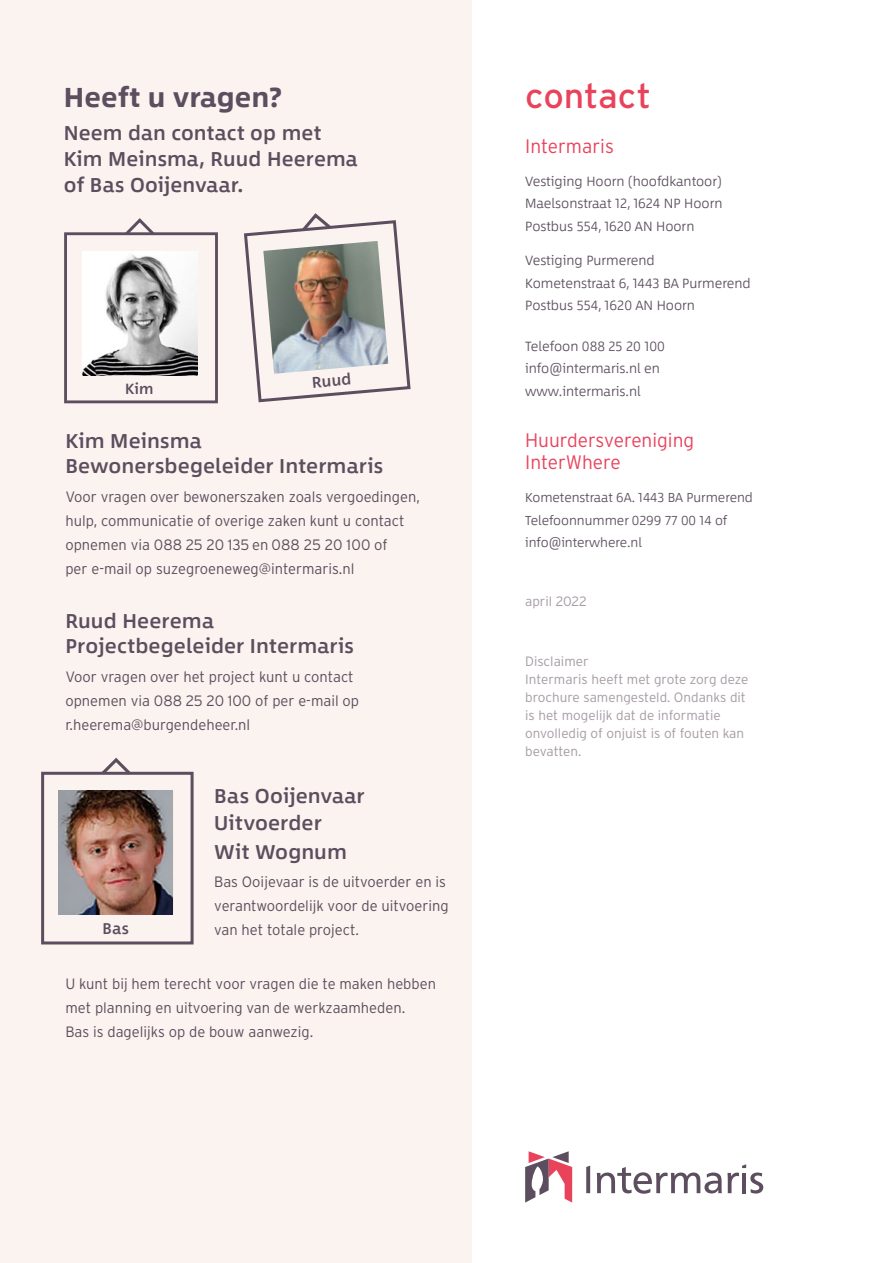
<style>
.page{position:relative;width:893px;height:1263px;background:#fff}
.page>*{position:absolute;margin:0;border:0;box-sizing:border-box;transform-origin:0 0}
.INT_Kop_contact_acht{font:34.5px "Interstate";letter-spacing:-.005em;color:#e9435c;scale:1.04 1}
.KOP_NIEUWSBRIEF_SOCI{font:700 27.75px "Between 1";letter-spacing:.01em;color:#5c4e5e}
.TUSSENKOP_KLEIN_12_5{font:500 20.25px "Between 1";letter-spacing:.005em;color:#5c4e5e}
.INLEIDING_NIEUWSBRIE{font:500 20.25px/26.2px "Between 1";letter-spacing:.005em;color:#5c4e5e}
.INT_TUSSENKOP_ZWART{font:300 19.5px "Interstate";color:#e9435c}
.PLAT_WHEERMOLEN{font:500 15.75px "Between 2";color:#5c4e5e}
.PLAT_NIEUWSBRIEF_SOC{font:300 15px/24px "Interstate";color:#5c4e5e}
.PLAT_WHEERMOLEN-2{font:500 15px "Between 2";color:#5c4e5e}
.INT_Body{font:300 13.5px "Between 1";color:#5c4e5e}
.INT_Tussenkop_ROOD_1{font:300 13.5px/18px "Interstate";color:#a59ba4}
.INT_Body-2{font:300 13.2px "Between 1";color:#5c4e5e}
.INT_TUSSENKOP_ZWART-2{font:300 13.2px "Between 1";color:#5c4e5e}
</style>
<div class="page">
<div style="left:0;top:0;width:471px;height:1263px;background:#faf3ef"></div>
<svg style="left:586px;top:1165px;width:4px;height:28px"></svg>
<svg style="left:597px;top:1164px;width:166px;height:30px"></svg>
<svg style="left:525px;top:1151px;width:47px;height:51px"></svg>
<svg style="left:244px;top:213px;width:167px;height:190px"></svg>
<div style="left:64px;top:232px;width:154px;height:171px;border:3px solid #5c4e5e"></div>
<svg style="left:122px;top:218px;width:36px;height:18px"></svg>
<img style="left:82px;top:251px;width:116px;height:125px">
<div style="left:41px;top:772px;width:153px;height:172px;background:#faf3ef;border:3px solid #5c4e5e"></div>
<img style="left:59px;top:791px;width:114px;height:123px">
<svg style="left:98px;top:757px;width:36px;height:19px"></svg>
<p class="KOP_NIEUWSBRIEF_SOCI" style="left:64px;top:81px;width:220px">Heeft u vragen?</p>
<p class="INLEIDING_NIEUWSBRIE" style="left:64px;top:119px;width:295px">Neem dan contact op met<br>Kim Meinsma, Ruud Heerema</p>
<p class="INLEIDING_NIEUWSBRIE" style="left:64px;top:172px;width:181px">of Bas Ooijenvaar.</p>
<p class="PLAT_WHEERMOLEN-2" style="left:125px;top:379px;width:30px">Kim</p>
<p class="PLAT_WHEERMOLEN" style="left:311px;top:372px;width:41px;rotate:-5deg">Ruud</p>
<p class="TUSSENKOP_KLEIN_12_5" style="left:65px;top:428px;width:138px">Kim Meinsma</p>
<p class="TUSSENKOP_KLEIN_12_5" style="left:65px;top:454px;width:319px">Bewonersbegeleider Intermaris</p>
<p class="PLAT_NIEUWSBRIEF_SOC" style="left:65px;top:484px;width:356px">Voor vragen over bewonerszaken zoals vergoedingen,</p>
<p class="PLAT_NIEUWSBRIEF_SOC" style="left:65px;top:508px;width:341px">hulp, communicatie of overige zaken kunt u contact</p>
<p class="PLAT_NIEUWSBRIEF_SOC" style="left:65px;top:532px;width:324px">opnemen via 088 25 20 135 en 088 25 20 100 of</p>
<p class="PLAT_NIEUWSBRIEF_SOC" style="left:65px;top:556px;width:291px">per e-mail op suzegroeneweg@intermaris.nl</p>
<p class="TUSSENKOP_KLEIN_12_5" style="left:65px;top:608px;width:150px">Ruud Heerema</p>
<p class="TUSSENKOP_KLEIN_12_5" style="left:65px;top:634px;width:290px">Projectbegeleider Intermaris</p>
<p class="PLAT_NIEUWSBRIEF_SOC" style="left:65px;top:664px;width:290px">Voor vragen over het project kunt u contact</p>
<p class="PLAT_NIEUWSBRIEF_SOC" style="left:65px;top:688px;width:295px">opnemen via 088 25 20 100 of per e-mail op</p>
<p class="PLAT_NIEUWSBRIEF_SOC" style="left:65px;top:712px;width:186px">r.heerema@burgendeheer.nl</p>
<p class="PLAT_WHEERMOLEN" style="left:102px;top:918px;width:28px">Bas</p>
<p class="TUSSENKOP_KLEIN_12_5" style="left:214px;top:784px;width:152px">Bas Ooijenvaar</p>
<p class="TUSSENKOP_KLEIN_12_5" style="left:214px;top:811px;width:109px">Uitvoerder</p>
<p class="TUSSENKOP_KLEIN_12_5" style="left:214px;top:839px;width:134px">Wit Wognum</p>
<p class="PLAT_NIEUWSBRIEF_SOC" style="left:214px;top:870px;width:236px">Bas Ooijevaar is de uitvoerder en is verantwoordelijk voor de uitvoering van het totale project.</p>
<p class="PLAT_NIEUWSBRIEF_SOC" style="left:65px;top:972px;width:372px">U kunt bij hem terecht voor vragen die te maken hebben met planning en uitvoering van de werkzaamheden.</p>
<p class="PLAT_NIEUWSBRIEF_SOC" style="left:65px;top:1020px;width:249px">Bas is dagelijks op de bouw aanwezig.</p>
<p class="INT_Kop_contact_acht" style="left:525px;top:76px;width:123px">contact</p>
<p class="INT_TUSSENKOP_ZWART" style="left:525px;top:135px;width:90px">Intermaris</p>
<p class="INT_Body" style="left:525px;top:172px;width:198px">Vestiging Hoorn (hoofdkantoor)</p>
<p class="INT_Body" style="left:525px;top:195px;width:199px">Maelsonstraat 12, 1624 NP Hoorn</p>
<p class="INT_Body" style="left:525px;top:217px;width:171px">Postbus 554, 1620 AN Hoorn</p>
<p class="INT_Body" style="left:525px;top:252px;width:131px">Vestiging Purmerend</p>
<p class="INT_Body" style="left:525px;top:274px;width:227px">Kometenstraat 6, 1443 BA Purmerend</p>
<p class="INT_Body" style="left:525px;top:297px;width:171px">Postbus 554, 1620 AN Hoorn</p>
<p class="INT_Body" style="left:525px;top:337px;width:141px">Telefoon 088 25 20 100</p>
<p class="INT_Body" style="left:525px;top:360px;width:136px">info@intermaris.nl en</p>
<p class="INT_Body" style="left:525px;top:382px;width:117px">www.intermaris.nl</p>
<p class="INT_TUSSENKOP_ZWART" style="left:525px;top:429px;width:171px">Huurdersvereniging</p>
<p class="INT_TUSSENKOP_ZWART" style="left:525px;top:451px;width:97px">InterWhere</p>
<p class="INT_TUSSENKOP_ZWART-2" style="left:525px;top:489px;width:229px">Kometenstraat 6A. 1443 BA Purmerend</p>
<p class="INT_Body-2" style="left:525px;top:512px;width:204px">Telefoonnummer 0299 77 00 14 of</p>
<p class="INT_Body-2" style="left:525px;top:534px;width:118px">info@interwhere.nl</p>
<p class="INT_Tussenkop_ROOD_1" style="left:525px;top:592px;width:63px">april 2022</p>
<p class="INT_Tussenkop_ROOD_1" style="left:525px;top:652px;width:65px">Disclaimer</p>
<p class="INT_Tussenkop_ROOD_1" style="left:525px;top:670px;width:225px">Intermaris heeft met grote zorg deze brochure samengesteld. Ondanks dit</p>
<p class="INT_Tussenkop_ROOD_1" style="left:525px;top:706px;width:221px">is het mogelijk dat de informatie onvolledig of onjuist is of fouten kan bevatten.</p>
</div>
